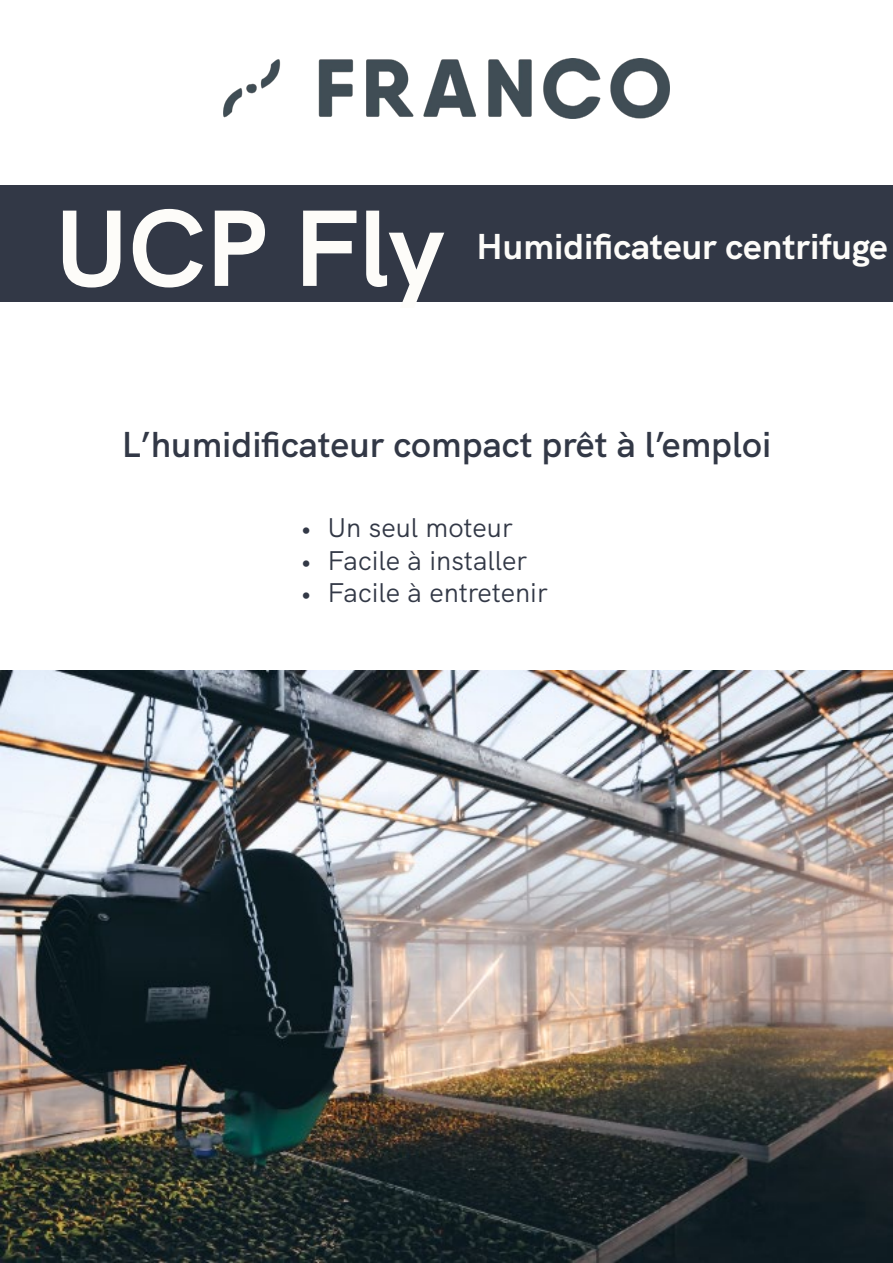
<style>
.page{position:relative;width:893px;height:1263px;background:#fff}
.page>*{position:absolute;margin:0;border:0;box-sizing:border-box;transform-origin:0 0}
.t1{font:700 108px "HK Grotesk";color:#fdfcf9}
.t2{font:600 36px "HK Grotesk";color:#323846}
.t3{font:700 36px "HK Grotesk";color:#fdfcf9}
.t4{font:27px "HK Grotesk";color:#323846}
</style>
<div class="page">
<div style="left:0;top:185px;width:893px;height:117px;background:#323846"></div>
<img style="left:224px;top:59px;width:445px;height:59px">
<img style="left:1px;top:670px;width:892px;height:593px">
<p class="t1" style="left:55px;top:164px;width:390px">UCP Fly</p>
<p class="t3" style="left:477px;top:218px;width:413px">Humidificateur centrifuge</p>
<p class="t2" style="left:122px;top:416px;width:651px">L’humidificateur compact prêt à l’emploi</p>
<p class="t4" style="left:301px;top:507px;width:214px">• Un seul moteur</p>
<p class="t4" style="left:301px;top:539px;width:228px">• Facile à installer</p>
<p class="t4" style="left:301px;top:572px;width:249px">• Facile à entretenir</p>
</div>
